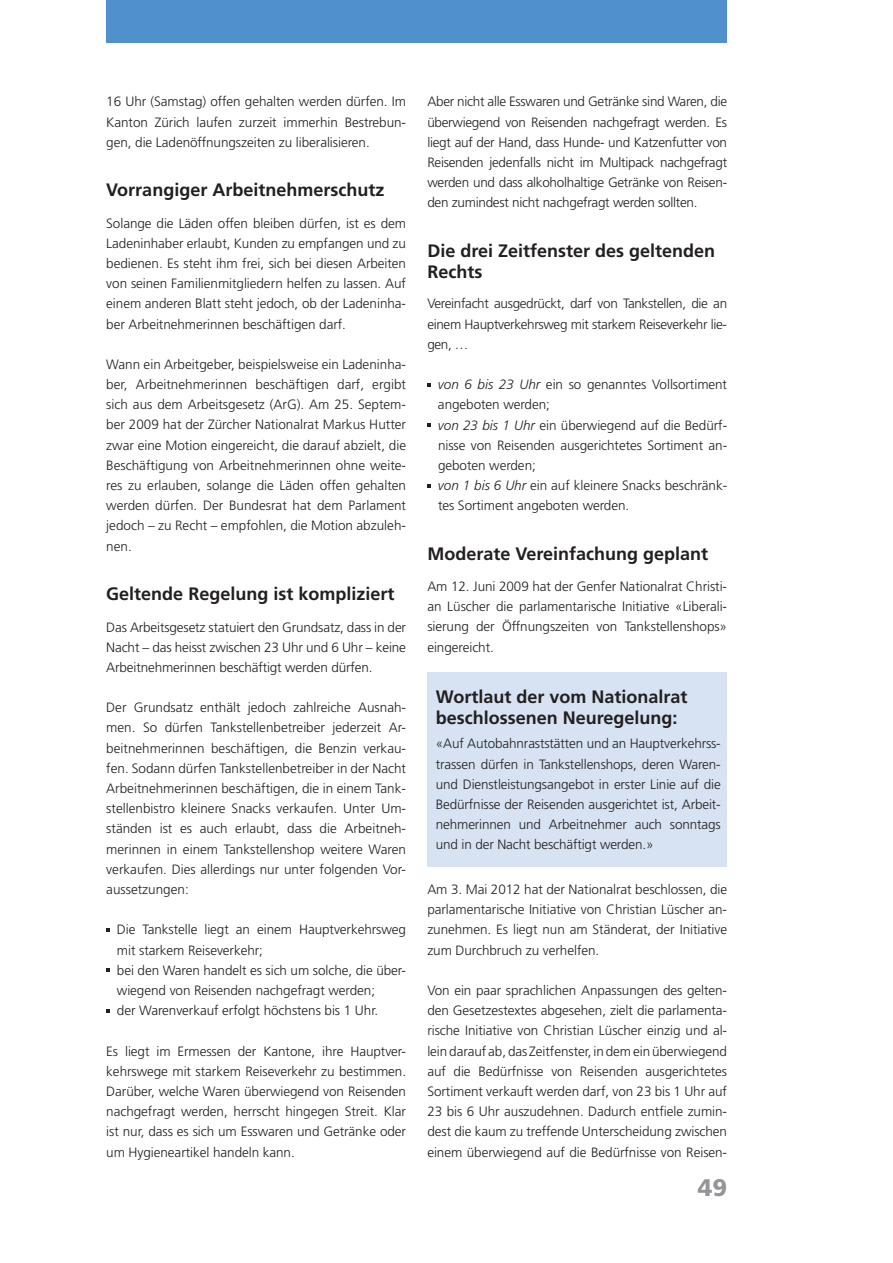
<style>
.page{position:relative;width:893px;height:1263px;background:#fff}
.page>*{position:absolute;margin:0;border:0;box-sizing:border-box;transform-origin:0 0}
.t1{font:900 24px "Frutiger";color:#939598}
.t2{font:700 18px/21px "Frutiger";color:#231f20}
.t3{font:300 13.5px/20.2px "Frutiger";letter-spacing:-.005em;color:#231f20;text-align:justify}
.s1{font-style:italic}
</style>
<div class="page">
<div style="left:106px;top:0;width:621px;height:43px;background:#5090cc"></div>
<svg style="left:427px;top:383px;width:4px;height:3px"></svg>
<svg style="left:427px;top:423px;width:4px;height:3px"></svg>
<svg style="left:427px;top:484px;width:4px;height:3px"></svg>
<div style="left:427px;top:672px;width:300px;height:194px;background:#d7e3f3"></div>
<p class="t3" style="left:106px;top:92px;width:301px">16 Uhr (Samstag) offen gehalten werden dürfen. Im Kanton Zürich laufen zurzeit immerhin Bestrebun&shy;gen, die Ladenöffnungszeiten zu liberalisieren.</p>
<h2 class="t2" style="left:106px;top:180px;width:280px">Vorrangiger Arbeitnehmerschutz</h2>
<p class="t3" style="left:106px;top:213px;width:301px">Solange die Läden offen bleiben dürfen, ist es dem Ladeninhaber erlaubt, Kunden zu empfangen und zu bedienen. Es steht ihm frei, sich bei diesen Arbeiten von seinen Familienmitgliedern helfen zu lassen. Auf einem anderen Blatt steht jedoch, ob der Ladeninha&shy;ber Arbeitnehmerinnen beschäftigen darf.</p>
<p class="t3" style="left:106px;top:354px;width:301px">Wann ein Arbeitgeber, beispielsweise ein Ladeninha&shy;ber, Arbeitnehmerinnen beschäftigen darf, ergibt sich aus dem Arbeitsgesetz (ArG). Am 25. Septem&shy;ber 2009 hat der Zürcher Nationalrat Markus Hutter zwar eine Motion eingereicht, die darauf abzielt, die Beschäftigung von Arbeitnehmerinnen ohne weite&shy;res zu erlauben, solange die Läden offen gehalten werden dürfen. Der Bundesrat hat dem Parlament jedoch – zu Recht – empfohlen, die Motion abzuleh&shy;nen.</p>
<h2 class="t2" style="left:106px;top:584px;width:290px">Geltende Regelung ist kompliziert</h2>
<p class="t3" style="left:106px;top:617px;width:301px">Das Arbeitsgesetz statuiert den Grundsatz, dass in der Nacht – das heisst zwischen 23 Uhr und 6 Uhr – keine Arbeitnehmerinnen beschäftigt werden dürfen.</p>
<p class="t3" style="left:106px;top:698px;width:301px">Der Grundsatz enthält jedoch zahlreiche Ausnah&shy;men. So dürfen Tankstellenbetreiber jederzeit Ar&shy;beitnehmerinnen beschäftigen, die Benzin verkau&shy;fen. Sodann dürfen Tankstellenbetreiber in der Nacht Arbeitnehmerinnen beschäftigen, die in einem Tank&shy;stellenbistro kleinere Snacks verkaufen. Unter Um&shy;ständen ist es auch erlaubt, dass die Arbeitneh&shy;merinnen in einem Tankstellenshop weitere Waren verkaufen. Dies allerdings nur unter folgenden Vor&shy;aussetzungen:</p>
<p class="t3" style="left:117px;top:920px;width:291px;text-align:left">Die Tankstelle liegt an einem Hauptverkehrsweg mit starkem Reiseverkehr;<br>bei den Waren handelt es sich um solche, die über&shy;wiegend von Reisenden nachgefragt werden;<br>der Warenverkauf erfolgt höchstens bis 1 Uhr.</p>
<p class="t3" style="left:106px;top:1041px;width:301px">Es liegt im Ermessen der Kantone, ihre Hauptver&shy;kehrswege mit starkem Reiseverkehr zu bestimmen.<br>Darüber, welche Waren überwiegend von Reisenden nachgefragt werden, herrscht hingegen Streit. Klar ist nur, dass es sich um Esswaren und Getränke oder um Hygieneartikel handeln kann.</p>
<p class="t3" style="left:427px;top:92px;width:301px">Aber nicht alle Esswaren und Getränke sind Waren, die überwiegend von Reisenden nachgefragt werden. Es liegt auf der Hand, dass Hunde- und Katzenfutter von Reisenden jedenfalls nicht im Multipack nachgefragt werden und dass alkoholhaltige Getränke von Reisen&shy;den zumindest nicht nachgefragt werden sollten.</p>
<h2 class="t2" style="left:427px;top:240px;width:289px">Die drei Zeitfenster des geltenden<br>Rechts</h2>
<p class="t3" style="left:427px;top:294px;width:301px">Vereinfacht ausgedrückt, darf von Tankstellen, die an einem Hauptverkehrsweg mit starkem Reiseverkehr lie&shy;gen, …</p>
<p class="t3" style="left:438px;top:374px;width:291px;text-align:left"><span class="s1">von 6 bis 23 Uhr</span> ein so genanntes Vollsortiment angeboten werden;<br><span class="s1">von 23 bis 1 Uhr</span> ein überwiegend auf die Bedürf&shy;nisse von Reisenden ausgerichtetes Sortiment an&shy;geboten werden;<br><span class="s1">von 1 bis 6 Uhr</span> ein auf kleinere Snacks beschränk&shy;tes Sortiment angeboten werden.</p>
<h2 class="t2" style="left:427px;top:543px;width:282px">Moderate Vereinfachung geplant</h2>
<p class="t3" style="left:427px;top:576px;width:301px">Am 12. Juni 2009 hat der Genfer Nationalrat Christi&shy;an Lüscher die parlamentarische Initiative «Liberali&shy;sierung der Öffnungszeiten von Tankstellenshops» eingereicht.</p>
<h2 class="t2" style="left:436px;top:686px;width:253px">Wortlaut der vom Nationalrat beschlossenen Neuregelung:</h2>
<p class="t3" style="left:436px;top:734px;width:286px">«Auf Autobahnraststätten und an Hauptverkehrss&shy;trassen dürfen in Tankstellenshops, deren Waren&shy;und Dienstleistungsangebot in erster Linie auf die Bedürfnisse der Reisenden ausgerichtet ist, Arbeit&shy;nehmerinnen und Arbeitnehmer auch sonntags und in der Nacht beschäftigt werden.»</p>
<p class="t3" style="left:427px;top:879px;width:301px">Am 3. Mai 2012 hat der Nationalrat beschlossen, die parlamentarische Initiative von Christian Lüscher an&shy;zunehmen. Es liegt nun am Ständerat, der Initiative zum Durchbruch zu verhelfen.</p>
<p class="t3" style="left:427px;top:980px;width:301px">Von ein paar sprachlichen Anpassungen des gelten&shy;den Gesetzestextes abgesehen, zielt die parlamenta&shy;rische Initiative von Christian Lüscher einzig und al&shy;lein darauf ab, das Zeitfenster, in dem ein überwiegend auf die Bedürfnisse von Reisenden ausgerichtetes Sortiment verkauft werden darf, von 23 bis 1 Uhr auf 23 bis 6 Uhr auszudehnen. Dadurch entfiele zumin&shy;dest die kaum zu treffende Unterscheidung zwischen einem überwiegend auf die Bedürfnisse von Reisen-</p>
<h1 class="t1" style="left:698px;top:1173px;width:31px">49</h1>
</div>
